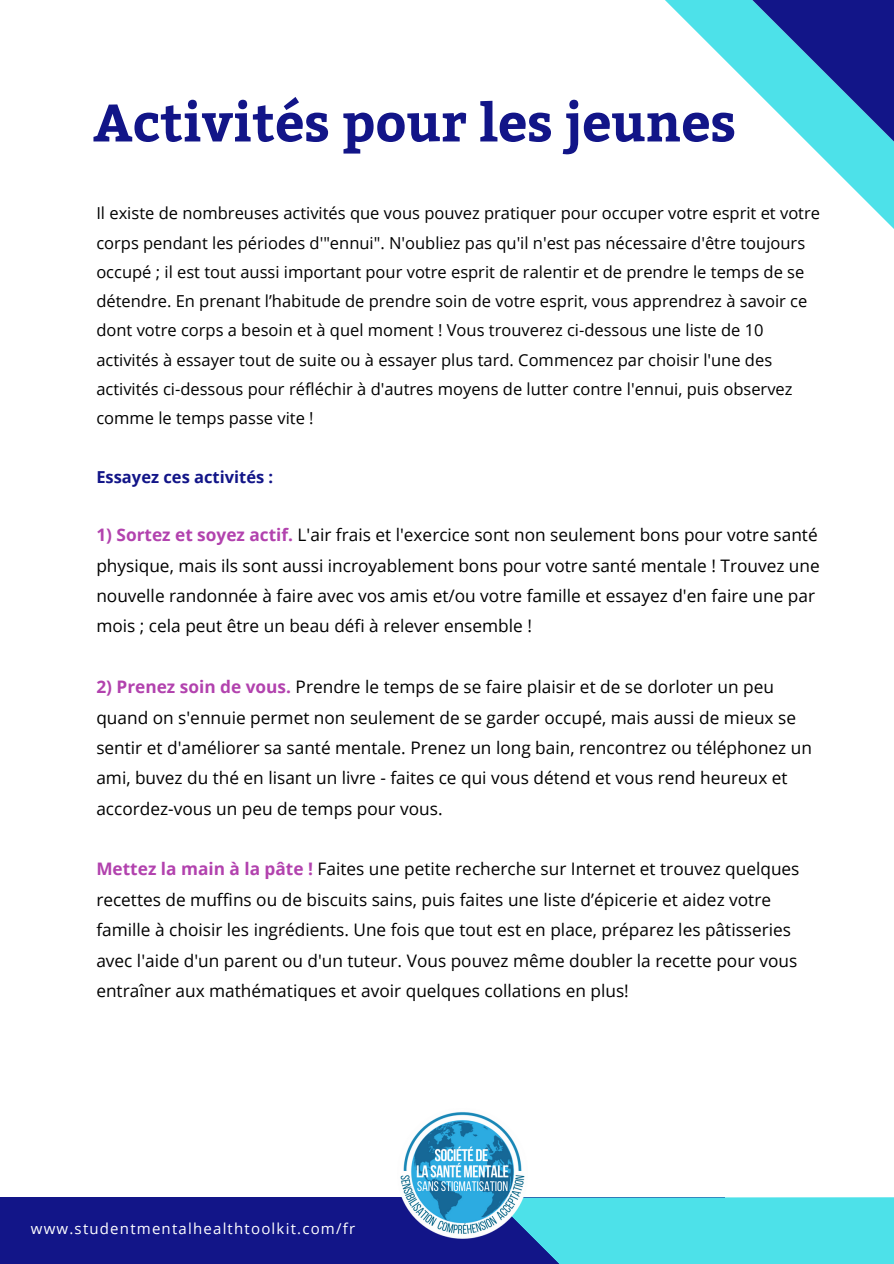
<style>
.page{position:relative;width:894px;height:1264px;background:#fff}
.page>*{position:absolute;margin:0;border:0;box-sizing:border-box;transform-origin:0 0}
.t1{font:700 52.5px "Bitter";color:#121588}
.t2{font:17.25px/30.3px "Open Sans";color:#000}
.t3{font:16.5px/29.2px "Open Sans";color:#000}
.t4{font:700 16.5px "Open Sans";color:#121588}
.t5{font:15px "Open Sans";letter-spacing:.08em;color:#fff}
.s1{font-weight:700;color:#b242ae}
</style>
<div class="page">
<svg style="left:687px;top:0;width:206px;height:228px"></svg>
<div style="left:0;top:1197px;width:724px;height:66px;background:#121588"></div>
<div style="left:529px;top:1197px;width:364px;height:66px;background:#4de1e9"></div>
<img style="left:400px;top:1112px;width:129px;height:127px">
<h3 class="t1" style="left:93px;top:84px;width:644px">Activités pour les jeunes</h3>
<p class="t3" style="left:96px;top:198px;width:725px">Il existe de nombreuses activités que vous pouvez pratiquer pour occuper votre esprit et votre corps pendant les périodes d'"ennui". N'oubliez pas qu'il n'est pas nécessaire d'être toujours occupé ; il est tout aussi important pour votre esprit de ralentir et de prendre le temps de se détendre. En prenant l’habitude de prendre soin de votre esprit, vous apprendrez à savoir ce dont votre corps a besoin et à quel moment ! Vous trouverez ci-dessous une liste de 10 activités à essayer tout de suite ou à essayer plus tard. Commencez par choisir l'une des activités ci-dessous pour réfléchir à d'autres moyens de lutter contre l'ennui, puis observez comme le temps passe vite !</p>
<h1 class="t4" style="left:96px;top:465px;width:178px">Essayez ces activités :</h1>
<h3 class="t2" style="left:96px;top:519px;width:724px"><span class="s1">1) Sortez et soyez actif.</span> L'air frais et l'exercice sont non seulement bons pour votre santé physique, mais ils sont aussi incroyablement bons pour votre santé mentale ! Trouvez une nouvelle randonnée à faire avec vos amis et/ou votre famille et essayez d'en faire une par mois ; cela peut être un beau défi à relever ensemble !</h3>
<h2 class="t2" style="left:96px;top:671px;width:717px"><span class="s1">2) Prenez soin de vous.</span> Prendre le temps de se faire plaisir et de se dorloter un peu quand on s'ennuie permet non seulement de se garder occupé, mais aussi de mieux se sentir et d'améliorer sa santé mentale. Prenez un long bain, rencontrez ou téléphonez un ami, buvez du thé en lisant un livre - faites ce qui vous détend et vous rend heureux et accordez-vous un peu de temps pour vous.</h2>
<h3 class="t2" style="left:96px;top:853px;width:704px"><span class="s1">Mettez la main à la pâte !</span> Faites une petite recherche sur Internet et trouvez quelques recettes de muffins ou de biscuits sains, puis faites une liste d’épicerie et aidez votre famille à choisir les ingrédients. Une fois que tout est en place, préparez les pâtisseries avec l'aide d'un parent ou d'un tuteur. Vous pouvez même doubler la recette pour vous entraîner aux mathématiques et avoir quelques collations en plus!</h3>
<p class="t5" style="left:31px;top:1217px;width:326px">www.studentmentalhealthtoolkit.com/fr</p>
</div>
